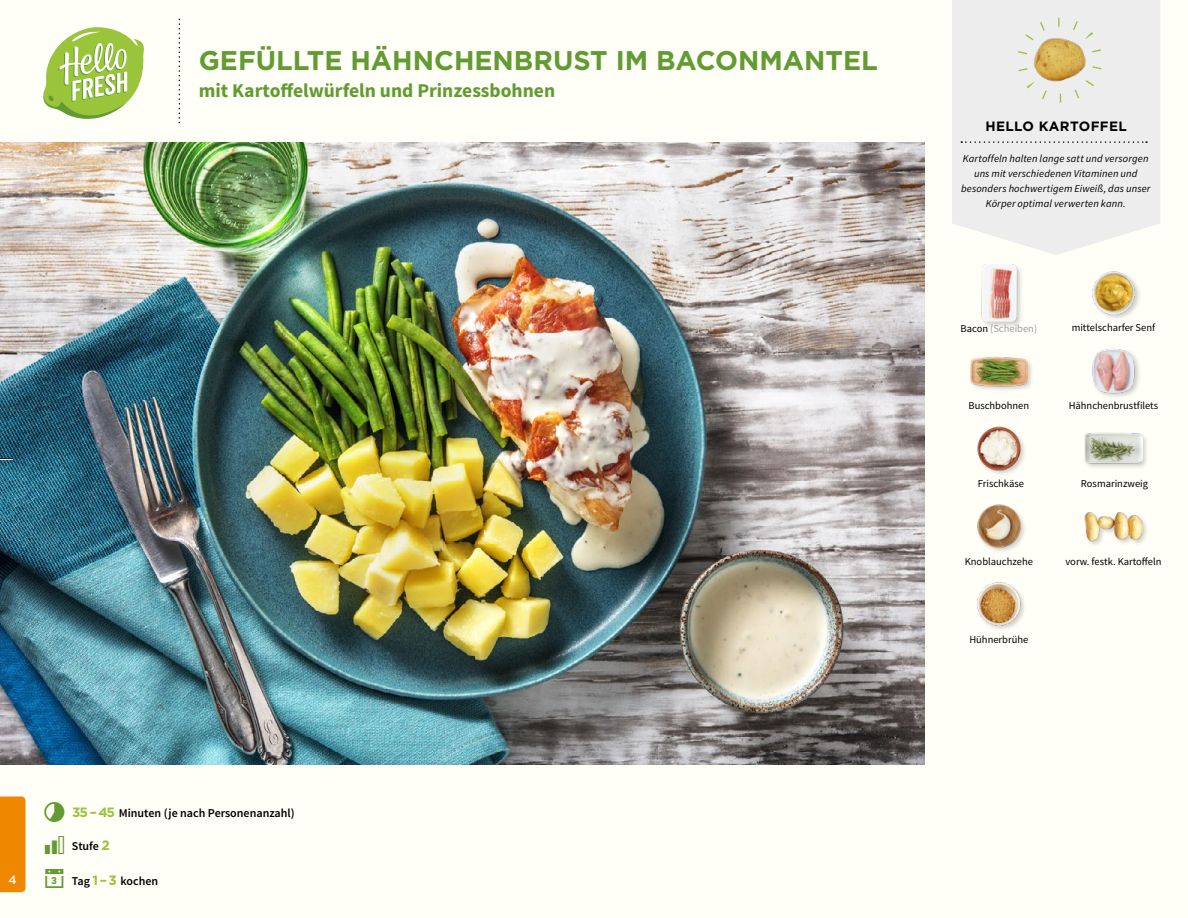
<style>
.page{position:relative;width:1188px;height:918px;background:#fffef7}
.page>*{position:absolute;margin:0;border:0;box-sizing:border-box;transform-origin:0 0}
.t1{font:700 27px "Gotham";color:#619b31}
.t2{font:700 19.5px "Source Sans Pro";color:#619b31}
.t3{font:700 13.5px "Gotham";letter-spacing:.03em;color:#000}
.t4{font:600 12px "Source Sans Pro";color:#000}
.t5{font:500 12px "Gotham";color:#fffef7}
.t6{font:italic 10.5px/14.7px "Source Sans Pro";letter-spacing:.015em;color:#000;text-align:center}
.t7{font:10.5px "Source Sans Pro";color:#000}
.t8{font:10.5px "Source Sans Pro";color:#9d9d9c}
.s1{font-family:"Gotham";font-weight:700;font-size:13.5px;color:#9ac43a}
.s2{font-family:"Gotham";font-weight:500;color:#fffef7}
.s3{color:#619b31}
.s4{color:#000}
</style>
<div class="page">
<img style="left:977px;top:582px;width:48px;height:47px">
<img style="left:977px;top:504px;width:48px;height:48px">
<div style="left:1084px;top:511px;width:65px;height:37px;background:#000;opacity:.2"></div>
<img style="left:1085px;top:511px;width:57px;height:37px">
<div style="left:1084px;top:432px;width:66px;height:39px;background:#000;opacity:.2"></div>
<img style="left:1085px;top:432px;width:57px;height:39px">
<img style="left:977px;top:426px;width:48px;height:48px">
<div style="left:969px;top:355px;width:65px;height:38px;background:#000;opacity:.2"></div>
<img style="left:970px;top:355px;width:57px;height:38px">
<img style="left:1092px;top:349px;width:47px;height:48px">
<img style="left:1092px;top:271px;width:48px;height:48px">
<div style="left:980px;top:263px;width:44px;height:66px;background:#000;opacity:.2"></div>
<img style="left:980px;top:265px;width:44px;height:57px">
<svg style="left:43px;top:27px;width:101px;height:92px"></svg>
<svg style="left:952px;top:0;width:208px;height:255px;background:#eeeeed"></svg>
<svg style="left:961px;top:141px;width:186px;height:2px"></svg>
<img style="left:1027px;top:25px;width:66px;height:66px">
<div style="left:1017px;top:18px;width:85px;height:85px;border:9px dashed #9ac43a;border-radius:50%"></div>
<img style="left:0;top:142px;width:925px;height:623px">
<div style="left:0;top:796px;width:26px;height:96px;background:#e80"></div>
<svg style="left:0;top:458px;width:13px;height:2px"></svg>
<h1 class="t1" style="left:199px;top:43px;width:681px">GEFÜLLTE HÄHNCHENBRUST IM BACONMANTEL</h1>
<h2 class="t2" style="left:199px;top:78px;width:358px">mit Kartoffelwürfeln und Prinzessbohnen</h2>
<p class="t4" style="left:72px;top:805px;width:224px"><span class="s1">35 –45</span> Minuten (je nach Personenanzahl)</p>
<p class="t4" style="left:72px;top:838px;width:40px">Stufe <span class="s1">2</span></p>
<p class="t4" style="left:9px;top:874px;width:151px"><span class="s2">4</span> <span class="s3">▪</span> Tag <span class="s1">1 –3</span> kochen</p>
<p class="t5" style="left:9px;top:872px;width:6px">1</p>
<p class="t3" style="left:985px;top:117px;width:143px">HELLO KARTOFFEL</p>
<p class="t6" style="left:961px;top:152px;width:191px">Kartoffeln halten lange satt und versorgen uns mit verschiedenen Vitaminen und besonders hochwertigem Eiweiß, das unser Körper optimal verwerten kann.</p>
<p class="t8" style="left:961px;top:322px;width:78px"><span class="s4">Bacon</span> (Scheiben)</p>
<p class="t7" style="left:1072px;top:321px;width:85px">mittelscharfer Senf</p>
<p class="t7" style="left:969px;top:399px;width:62px">Buschbohnen</p>
<p class="t7" style="left:1069px;top:399px;width:91px">Hähnchenbrustfilets</p>
<p class="t7" style="left:978px;top:477px;width:48px">Frischkäse</p>
<p class="t7" style="left:1081px;top:477px;width:69px">Rosmarinzweig</p>
<p class="t7" style="left:965px;top:555px;width:70px">Knoblauchzehe</p>
<p class="t7" style="left:1065px;top:555px;width:98px">vorw. festk. Kartoffeln</p>
<p class="t7" style="left:969px;top:633px;width:60px">Hühnerbrühe</p>
</div>
